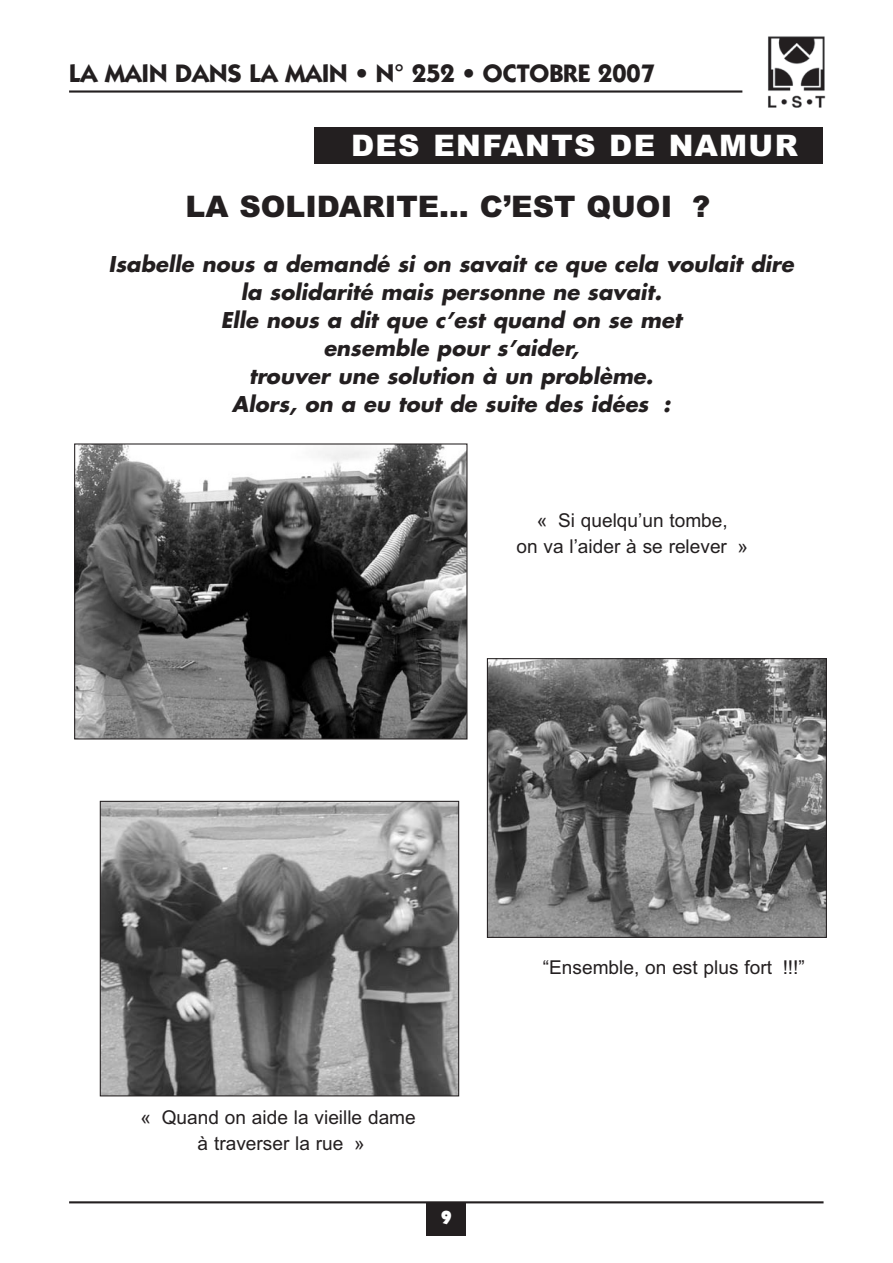
<style>
.page{position:relative;width:893px;height:1263px;background:#fff}
.page>*{position:absolute;margin:0;border:0;box-sizing:border-box;transform-origin:0 0}
.t1{font:900 29.7px "Arial";color:#231f20}
.t2{font:900 29.7px "Arial";letter-spacing:.045em;color:#fff}
.t3{font:700 25.5px "Itc Kabel";color:#231f20}
.t4{font:italic 700 21.15px/28px "Futura";color:#231f20;text-align:center}
.t5{font:19.05px/25.5px "Arial";color:#231f20;text-align:center}
.t6{font:900 19.05px "Itc Kabel";color:#fff}
</style>
<div class="page">
<div style="left:427px;top:1202px;width:39px;height:34px;background:#231f20"></div>
<hr style="left:69px;top:1201px;width:754px;height:2px;background:#231f20">
<img style="left:768px;top:36px;width:58px;height:72px">
<hr style="left:69px;top:90px;width:673px;height:3px;background:#231f20">
<div style="left:314px;top:128px;width:508px;height:36px;background:#231f20"></div>
<img style="left:76px;top:445px;width:389px;height:293px">
<div style="left:74px;top:443px;width:393px;height:297px;border:1px solid #231f20"></div>
<img style="left:489px;top:660px;width:336px;height:276px">
<div style="left:487px;top:658px;width:340px;height:280px;border:1px solid #231f20"></div>
<img style="left:102px;top:803px;width:355px;height:291px">
<div style="left:100px;top:801px;width:359px;height:295px;border:1px solid #231f20"></div>
<p class="t3" style="left:69px;top:64px;width:587px">LA MAIN DANS LA MAIN • N° 252 • OCTOBRE 2007</p>
<h1 class="t2" style="left:351px;top:128px;width:448px">DES ENFANTS DE NAMUR</h1>
<h1 class="t1" style="left:186px;top:189px;width:526px">LA SOLIDARITE… C’EST QUOI ?</h1>
<p class="t4" style="left:108px;top:252px;width:690px">Isabelle nous a demandé si on savait ce que cela voulait dire la solidarité mais personne ne savait.<br>Elle nous a dit que c’est quand on se met<br>ensemble pour s’aider,<br>trouver une solution à un problème.<br>Alors, on a eu tout de suite des idées :</p>
<p class="t5" style="left:516px;top:510px;width:233px">« Si quelqu’un tombe,<br>on va l’aider à se relever »</p>
<p class="t5" style="left:141px;top:1107px;width:277px">« Quand on aide la vieille dame à traverser la rue »</p>
<p class="t6" style="left:441px;top:1210px;width:12px">9</p>
<p class="t5" style="left:543px;top:956px;width:264px">“Ensemble, on est plus fort !!!”</p>
</div>
